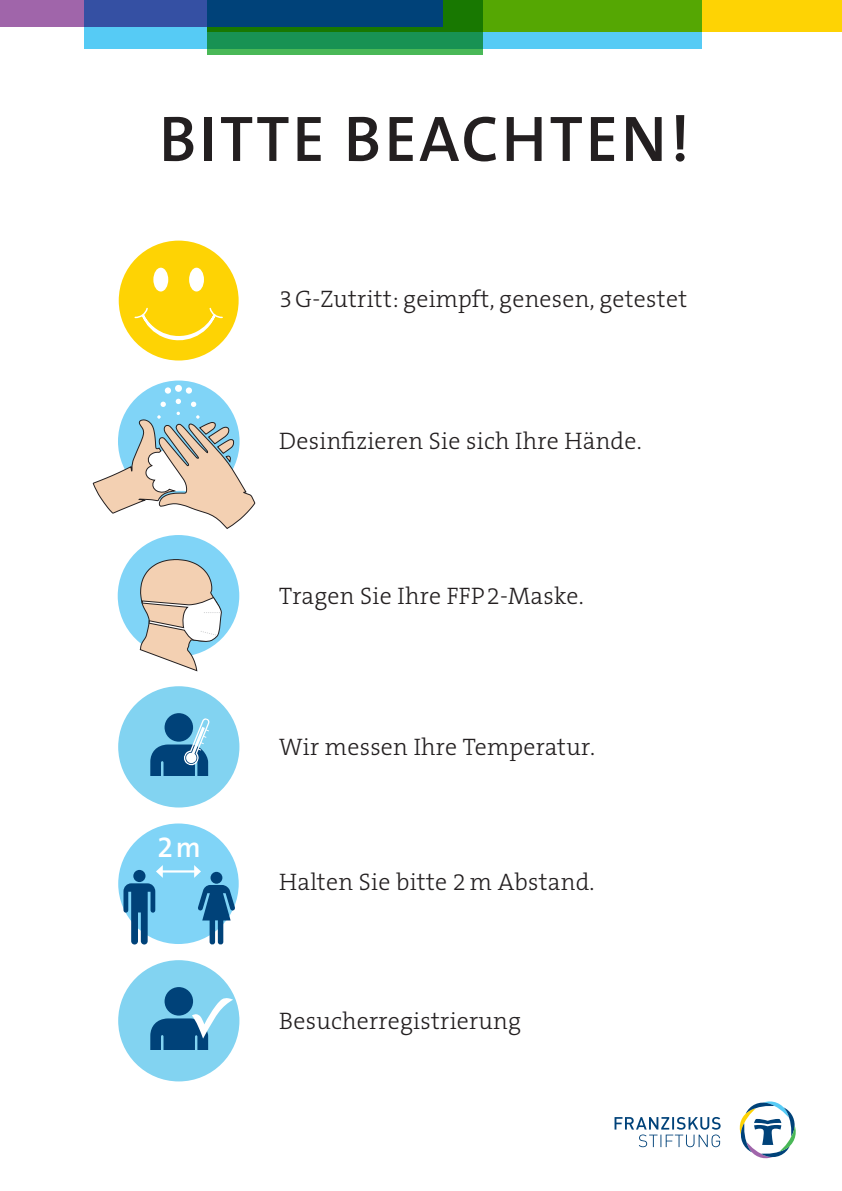
<style>
.page{position:relative;width:842px;height:1191px;background:#fff}
.page>*{position:absolute;margin:0;border:0;box-sizing:border-box;transform-origin:0 0}
.t1{font:600 65px "The Sans B W6";letter-spacing:.045em;color:#231f20}
.t2{font:28.6px "The Sans Semi Bold Expert";color:#fff}
.t3{font:300 24px "The Serif B W3";letter-spacing:.01em;color:#231f20}
.s1{font-family:"The Sans";font-weight:600}
</style>
<div class="page">
<div style="left:84px;top:0;width:617px;height:49px;background:#56cbf5"></div>
<svg style="left:482px;top:0;width:360px;height:32px;background:#96b703"></svg>
<svg style="left:207px;top:0;width:275px;height:55px;background:#21913d"></svg>
<svg style="left:0;top:0;width:207px;height:27px;background:#6058a5"></svg>
<div style="left:207px;top:0;width:236px;height:27px;background:#004279"></div>
<svg style="left:614px;top:1117px;width:107px;height:30px"></svg>
<svg style="left:739px;top:1101px;width:57px;height:58px"></svg>
<div style="left:119px;top:241px;width:120px;height:119px;background:#fed304;border-radius:50%"></div>
<svg style="left:134px;top:265px;width:104px;height:79px"></svg>
<div style="left:118px;top:380px;width:122px;height:122px;background:#80d4f7;border-radius:50%"></div>
<div style="left:175px;top:385px;width:7px;height:7px;background:#fff;border-radius:50%"></div>
<div style="left:165px;top:387px;width:6px;height:7px;background:#fff;border-radius:50%"></div>
<div style="left:186px;top:387px;width:6px;height:7px;background:#fff;border-radius:50%"></div>
<svg style="left:92px;top:399px;width:164px;height:130px"></svg>
<div style="left:118px;top:535px;width:121px;height:121px;background:#80d4f7;border-radius:50%"></div>
<svg style="left:139px;top:559px;width:83px;height:113px"></svg>
<div style="left:118px;top:686px;width:121px;height:121px;background:#82d3f1;border-radius:50%"></div>
<svg style="left:150px;top:713px;width:60px;height:62px"></svg>
<div style="left:118px;top:823px;width:121px;height:121px;background:#80d4f7;border-radius:50%"></div>
<svg style="left:197px;top:885px;width:39px;height:60px"></svg>
<div style="left:211px;top:872px;width:11px;height:11px;background:#004279;border-radius:50%"></div>
<hr style="left:161px;top:870px;width:35px;height:2px;background:#fff">
<svg style="left:123px;top:865px;width:40px;height:79px"></svg>
<svg style="left:194px;top:865px;width:7px;height:13px"></svg>
<div style="left:118px;top:960px;width:121px;height:121px;background:#82d3f1;border-radius:50%"></div>
<svg style="left:150px;top:987px;width:83px;height:62px"></svg>
<h1 class="t1" style="left:159px;top:97px;width:532px">BITTE BEACHTEN!</h1>
<p class="t3" style="left:279px;top:284px;width:409px">3 G-Zutritt: geimpft, genesen, getestet</p>
<p class="t3" style="left:279px;top:426px;width:364px">Desinfizieren Sie sich Ihre Hände.</p>
<p class="t3" style="left:279px;top:580px;width:306px">Tragen Sie Ihre FFP2-Maske.</p>
<p class="t2" style="left:158px;top:823px;width:45px">2<span class="s1">m</span></p>
<p class="t3" style="left:279px;top:731px;width:317px">Wir messen Ihre Temperatur.</p>
<p class="t3" style="left:279px;top:867px;width:317px">Halten Sie bitte 2 m Abstand.</p>
<p class="t3" style="left:279px;top:1005px;width:243px">Besucherregistrierung</p>
</div>
